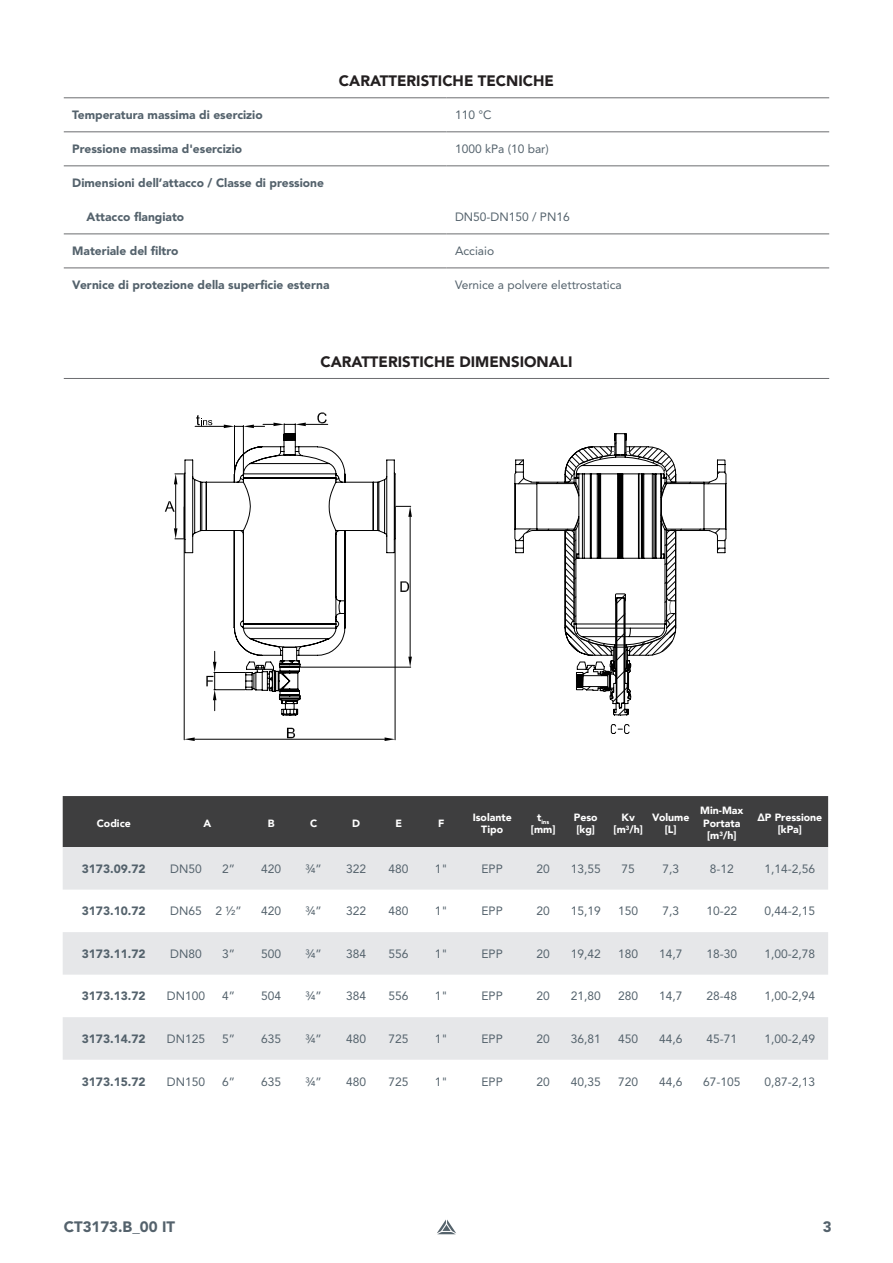
<style>
.page{position:relative;width:893px;height:1263px;background:#fff}
.page>*{position:absolute;margin:0;border:0;box-sizing:border-box;transform-origin:0 0}
.t1{font:900 15px "Avenir LT Pro";color:#231f20}
.t2{font:900 15px "Avenir LT Pro";color:#54626c}
.t3{font:12px "Avenir LT Pro";color:#54626c}
.t4{font:900 12px "Avenir LT Pro";color:#54626c}
.t5{font:900 10.5px "Avenir";color:#fff}
.t6{font:900 6.15px "Avenir";color:#fff}
.s1{font-family:"Arial";font-weight:700}
</style>
<div class="page">
<svg style="left:437px;top:1219px;width:19px;height:15px"></svg>
<hr style="left:64px;top:378px;width:765px;height:1px;background:#6c6d70">
<div style="left:63px;top:796px;width:765px;height:51px;background:#3e3e3f"></div>
<svg style="left:63px;top:847px;width:765px;height:213px;fill:#e6e7e9"></svg>
<hr style="left:64px;top:98px;width:382px;height:1px;background:#6c6d70">
<hr style="left:446px;top:98px;width:383px;height:1px;background:#6c6d70">
<hr style="left:64px;top:132px;width:382px;height:1px;background:#6c6d70">
<hr style="left:446px;top:132px;width:383px;height:1px;background:#6c6d70">
<hr style="left:64px;top:166px;width:382px;height:1px;background:#6c6d70">
<hr style="left:446px;top:166px;width:383px;height:1px;background:#6c6d70">
<hr style="left:64px;top:234px;width:382px;height:1px;background:#6c6d70">
<hr style="left:446px;top:234px;width:383px;height:1px;background:#6c6d70">
<hr style="left:64px;top:268px;width:382px;height:1px;background:#6c6d70">
<hr style="left:446px;top:268px;width:383px;height:1px;background:#6c6d70">
<svg style="left:175px;top:433px;width:545px;height:301px"></svg>
<svg style="left:174px;top:474px;width:3px;height:10px"></svg>
<svg style="left:174px;top:528px;width:3px;height:11px"></svg>
<svg style="left:165px;top:501px;width:10px;height:11px"></svg>
<hr style="left:195px;top:739px;width:190px;height:1px;background:#000">
<hr style="left:395px;top:507px;width:1px;height:233px;background:#000">
<hr style="left:184px;top:507px;width:1px;height:233px;background:#000">
<svg style="left:184px;top:737px;width:11px;height:4px"></svg>
<svg style="left:385px;top:737px;width:10px;height:4px"></svg>
<svg style="left:287px;top:728px;width:8px;height:10px"></svg>
<hr style="left:410px;top:517px;width:1px;height:140px;background:#000">
<svg style="left:396px;top:506px;width:16px;height:11px"></svg>
<svg style="left:400px;top:581px;width:9px;height:11px"></svg>
<hr style="left:234px;top:426px;width:1px;height:46px;background:#000">
<hr style="left:243px;top:426px;width:1px;height:47px;background:#000">
<svg style="left:195px;top:412px;width:133px;height:21px"></svg>
<svg style="left:565px;top:433px;width:111px;height:282px"></svg>
<svg style="left:214px;top:594px;width:417px;height:121px"></svg>
<svg style="left:206px;top:662px;width:10px;height:38px"></svg>
<p class="t1" style="left:339px;top:72px;width:216px">CARATTERISTICHE TECNICHE</p>
<p class="t4" style="left:72px;top:108px;width:192px">Temperatura massima di esercizio</p>
<p class="t3" style="left:455px;top:108px;width:38px">110 °C</p>
<p class="t4" style="left:72px;top:142px;width:172px">Pressione massima d'esercizio</p>
<p class="t3" style="left:455px;top:142px;width:95px">1000 kPa (10 bar)</p>
<p class="t4" style="left:72px;top:176px;width:253px">Dimensioni dell’attacco / Classe di pressione</p>
<p class="t4" style="left:86px;top:210px;width:99px">Attacco flangiato</p>
<p class="t3" style="left:455px;top:210px;width:116px">DN50-DN150 / PN16</p>
<p class="t4" style="left:72px;top:244px;width:108px">Materiale del filtro</p>
<p class="t3" style="left:455px;top:244px;width:41px">Acciaio</p>
<p class="t4" style="left:72px;top:278px;width:259px">Vernice di protezione della superficie esterna</p>
<p class="t3" style="left:455px;top:278px;width:168px">Vernice a polvere elettrostatica</p>
<p class="t1" style="left:321px;top:353px;width:253px">CARATTERISTICHE DIMENSIONALI</p>
<p class="t5" style="left:97px;top:814px;width:36px">Codice</p>
<p class="t5" style="left:203px;top:814px;width:9px">A</p>
<p class="t5" style="left:268px;top:814px;width:8px">B</p>
<p class="t5" style="left:310px;top:814px;width:9px">C</p>
<p class="t5" style="left:352px;top:814px;width:9px">D</p>
<p class="t5" style="left:395px;top:814px;width:8px">E</p>
<p class="t5" style="left:438px;top:814px;width:8px">F</p>
<p class="t5" style="left:473px;top:808px;width:41px">Isolante</p>
<p class="t5" style="left:481px;top:820px;width:23px">Tipo</p>
<p class="t6" style="left:537px;top:817px;width:14px"><sup>t</sup>ins</p>
<p class="t5" style="left:531px;top:820px;width:26px">[mm]</p>
<p class="t5" style="left:574px;top:808px;width:25px">Peso</p>
<p class="t5" style="left:576px;top:820px;width:20px">[kg]</p>
<p class="t5" style="left:622px;top:808px;width:15px">Kv</p>
<p class="t5" style="left:614px;top:820px;width:31px">[m<sup>3</sup>/h]</p>
<p class="t5" style="left:652px;top:808px;width:39px">Volume</p>
<p class="t5" style="left:665px;top:820px;width:13px">[L]</p>
<p class="t5" style="left:700px;top:801px;width:45px">Min-Max</p>
<p class="t5" style="left:703px;top:814px;width:39px">Portata</p>
<p class="t5" style="left:707px;top:827px;width:31px">[m<sup>3</sup>/h]</p>
<p class="t5" style="left:757px;top:808px;width:66px"><span class="s1">Δ</span>P Pressione</p>
<p class="t5" style="left:778px;top:820px;width:26px">[kPa]</p>
<p class="t4" style="left:82px;top:861px;width:65px">3173.09.72</p>
<p class="t3" style="left:170px;top:861px;width:33px">DN50</p>
<p class="t3" style="left:222px;top:861px;width:14px">2”</p>
<p class="t3" style="left:261px;top:861px;width:22px">420</p>
<p class="t3" style="left:305px;top:861px;width:18px">¾”</p>
<p class="t3" style="left:346px;top:861px;width:22px">322</p>
<p class="t3" style="left:389px;top:861px;width:22px">480</p>
<p class="t3" style="left:435px;top:861px;width:14px">1"</p>
<p class="t3" style="left:481px;top:861px;width:23px">EPP</p>
<p class="t3" style="left:537px;top:861px;width:15px">20</p>
<p class="t3" style="left:571px;top:861px;width:32px">13,55</p>
<p class="t3" style="left:622px;top:861px;width:15px">75</p>
<p class="t3" style="left:662px;top:861px;width:18px">7,3</p>
<p class="t3" style="left:710px;top:861px;width:26px">8-12</p>
<p class="t3" style="left:764px;top:861px;width:52px">1,14-2,56</p>
<p class="t4" style="left:82px;top:904px;width:65px">3173.10.72</p>
<p class="t3" style="left:170px;top:904px;width:33px">DN65</p>
<p class="t3" style="left:215px;top:904px;width:28px">2 ½”</p>
<p class="t3" style="left:261px;top:904px;width:22px">420</p>
<p class="t3" style="left:305px;top:904px;width:18px">¾”</p>
<p class="t3" style="left:346px;top:904px;width:22px">322</p>
<p class="t3" style="left:389px;top:904px;width:22px">480</p>
<p class="t3" style="left:435px;top:904px;width:14px">1"</p>
<p class="t3" style="left:481px;top:904px;width:23px">EPP</p>
<p class="t3" style="left:537px;top:904px;width:15px">20</p>
<p class="t3" style="left:571px;top:904px;width:32px">15,19</p>
<p class="t3" style="left:618px;top:904px;width:22px">150</p>
<p class="t3" style="left:662px;top:904px;width:18px">7,3</p>
<p class="t3" style="left:706px;top:904px;width:32px">10-22</p>
<p class="t3" style="left:764px;top:904px;width:52px">0,44-2,15</p>
<p class="t4" style="left:82px;top:946px;width:65px">3173.11.72</p>
<p class="t3" style="left:170px;top:946px;width:33px">DN80</p>
<p class="t3" style="left:222px;top:946px;width:14px">3”</p>
<p class="t3" style="left:261px;top:946px;width:22px">500</p>
<p class="t3" style="left:305px;top:946px;width:18px">¾”</p>
<p class="t3" style="left:346px;top:946px;width:22px">384</p>
<p class="t3" style="left:389px;top:946px;width:22px">556</p>
<p class="t3" style="left:435px;top:946px;width:14px">1"</p>
<p class="t3" style="left:481px;top:946px;width:23px">EPP</p>
<p class="t3" style="left:537px;top:946px;width:15px">20</p>
<p class="t3" style="left:571px;top:946px;width:32px">19,42</p>
<p class="t3" style="left:618px;top:946px;width:22px">180</p>
<p class="t3" style="left:659px;top:946px;width:25px">14,7</p>
<p class="t3" style="left:706px;top:946px;width:32px">18-30</p>
<p class="t3" style="left:764px;top:946px;width:52px">1,00-2,78</p>
<p class="t4" style="left:82px;top:989px;width:65px">3173.13.72</p>
<p class="t3" style="left:167px;top:989px;width:40px">DN100</p>
<p class="t3" style="left:222px;top:989px;width:14px">4”</p>
<p class="t3" style="left:261px;top:989px;width:22px">504</p>
<p class="t3" style="left:305px;top:989px;width:18px">¾”</p>
<p class="t3" style="left:346px;top:989px;width:22px">384</p>
<p class="t3" style="left:389px;top:989px;width:22px">556</p>
<p class="t3" style="left:435px;top:989px;width:14px">1"</p>
<p class="t3" style="left:481px;top:989px;width:23px">EPP</p>
<p class="t3" style="left:537px;top:989px;width:15px">20</p>
<p class="t3" style="left:571px;top:989px;width:32px">21,80</p>
<p class="t3" style="left:618px;top:989px;width:22px">280</p>
<p class="t3" style="left:659px;top:989px;width:25px">14,7</p>
<p class="t3" style="left:706px;top:989px;width:32px">28-48</p>
<p class="t3" style="left:764px;top:989px;width:52px">1,00-2,94</p>
<p class="t4" style="left:82px;top:1031px;width:65px">3173.14.72</p>
<p class="t3" style="left:167px;top:1031px;width:40px">DN125</p>
<p class="t3" style="left:222px;top:1031px;width:14px">5”</p>
<p class="t3" style="left:261px;top:1031px;width:22px">635</p>
<p class="t3" style="left:305px;top:1031px;width:18px">¾”</p>
<p class="t3" style="left:346px;top:1031px;width:22px">480</p>
<p class="t3" style="left:389px;top:1031px;width:22px">725</p>
<p class="t3" style="left:435px;top:1031px;width:14px">1"</p>
<p class="t3" style="left:481px;top:1031px;width:23px">EPP</p>
<p class="t3" style="left:537px;top:1031px;width:15px">20</p>
<p class="t3" style="left:571px;top:1031px;width:32px">36,81</p>
<p class="t3" style="left:618px;top:1031px;width:22px">450</p>
<p class="t3" style="left:659px;top:1031px;width:25px">44,6</p>
<p class="t3" style="left:706px;top:1031px;width:32px">45-71</p>
<p class="t3" style="left:764px;top:1031px;width:52px">1,00-2,49</p>
<p class="t4" style="left:82px;top:1074px;width:65px">3173.15.72</p>
<p class="t3" style="left:167px;top:1074px;width:40px">DN150</p>
<p class="t3" style="left:222px;top:1074px;width:14px">6”</p>
<p class="t3" style="left:261px;top:1074px;width:22px">635</p>
<p class="t3" style="left:305px;top:1074px;width:18px">¾”</p>
<p class="t3" style="left:346px;top:1074px;width:22px">480</p>
<p class="t3" style="left:389px;top:1074px;width:22px">725</p>
<p class="t3" style="left:435px;top:1074px;width:14px">1"</p>
<p class="t3" style="left:481px;top:1074px;width:23px">EPP</p>
<p class="t3" style="left:537px;top:1074px;width:15px">20</p>
<p class="t3" style="left:571px;top:1074px;width:32px">40,35</p>
<p class="t3" style="left:618px;top:1074px;width:22px">720</p>
<p class="t3" style="left:659px;top:1074px;width:25px">44,6</p>
<p class="t3" style="left:703px;top:1074px;width:39px">67-105</p>
<p class="t3" style="left:764px;top:1074px;width:52px">0,87-2,13</p>
<p class="t2" style="left:64px;top:1218px;width:113px">CT3173.B_00 IT</p>
<p class="t2" style="left:823px;top:1218px;width:10px">3</p>
</div>
